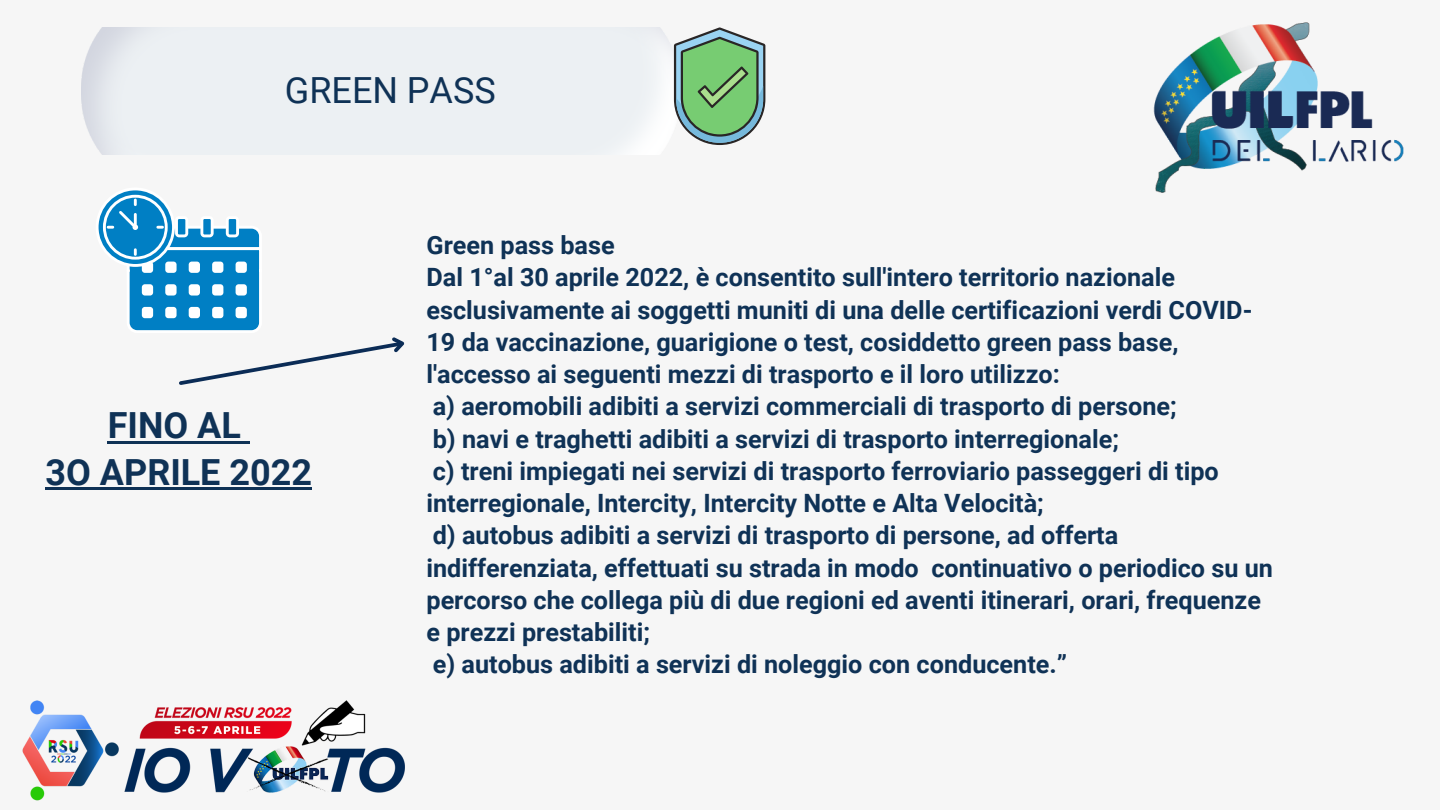
<style>
.page{position:relative;width:1440px;height:810px;background:#f6f6f6}
.page>*{position:absolute;margin:0;border:0;box-sizing:border-box;transform-origin:0 0}
.t1{font:700 36px "Roboto";color:#0f3256}
.t2{font:36px "Roboto";color:#0f3256}
.t3{font:700 25.2px/32.2px "Roboto";color:#0f3256}
</style>
<div class="page">
<img style="left:81px;top:27px;width:593px;height:128px">
<img style="left:1153px;top:22px;width:251px;height:171px">
<img style="left:22px;top:700px;width:383px;height:101px">
<svg style="left:98px;top:190px;width:307px;height:195px"></svg>
<svg style="left:674px;top:27px;width:91px;height:118px;background:#83b88f"></svg>
<hr style="left:108px;top:441px;width:133px;height:3px;background:#0f3256">
<svg style="left:241px;top:441px;width:9px;height:3px"></svg>
<hr style="left:46px;top:487px;width:266px;height:3px;background:#0f3256">
<p class="t2" style="left:285px;top:70px;width:212px">GREEN PASS</p>
<p class="t1" style="left:108px;top:405px;width:135px">FINO AL</p>
<p class="t1" style="left:46px;top:452px;width:268px">3O APRILE 2022</p>
<p class="t3" style="left:427px;top:229px;width:190px">Green pass base</p>
<p class="t3" style="left:427px;top:262px;width:827px">Dal 1°al 30 aprile 2022, è consentito sull'intero territorio nazionale esclusivamente ai soggetti muniti di una delle certificazioni verdi COVID-19 da vaccinazione, guarigione o test, cosiddetto green pass base, l'accesso ai seguenti mezzi di trasporto e il loro utilizzo:</p>
<p class="t3" style="left:433px;top:391px;width:746px">a) aeromobili adibiti a servizi commerciali di trasporto di persone;</p>
<p class="t3" style="left:433px;top:423px;width:688px">b) navi e traghetti adibiti a servizi di trasporto interregionale;</p>
<p class="t3" style="left:427px;top:455px;width:794px">c) treni impiegati nei servizi di trasporto ferroviario passeggeri di tipo interregionale, Intercity, Intercity Notte e Alta Velocità;</p>
<p class="t3" style="left:427px;top:520px;width:848px">d) autobus adibiti a servizi di trasporto di persone, ad offerta indifferenziata, effettuati su strada in modo continuativo o periodico su un percorso che collega più di due regioni ed aventi itinerari, orari, frequenze e prezzi prestabiliti;</p>
<p class="t3" style="left:433px;top:649px;width:636px">e) autobus adibiti a servizi di noleggio con conducente.”</p>
</div>
